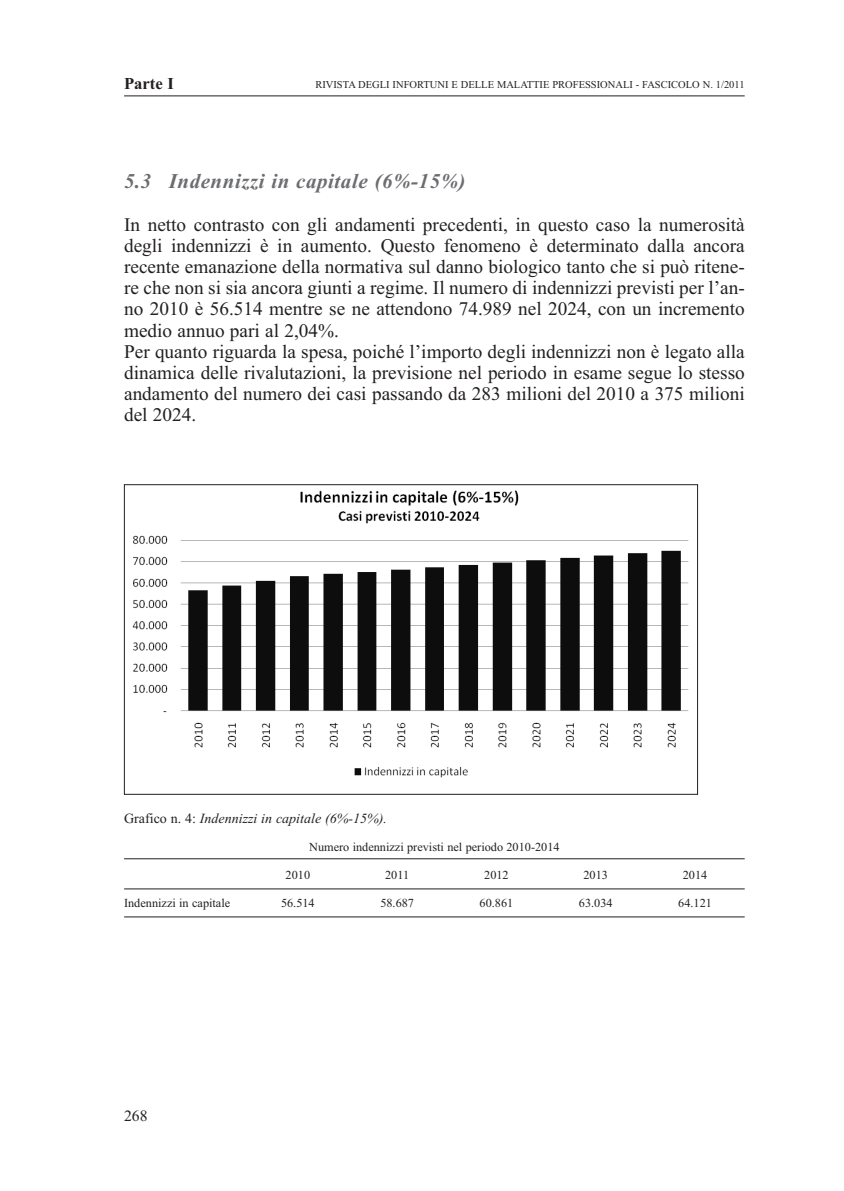
<style>
.page{position:relative;width:844px;height:1191px;background:#fff}
.page>*{position:absolute;margin:0;border:0;box-sizing:border-box;transform-origin:0 0}
.t1{font:21px "Times New Roman PS Bold It HAIABH";letter-spacing:.025em;color:#6c6d70}
.t2{font:19.25px/21.2px "Times New Rom HAIABW";color:#231f20}
.t3{font:16.62px "Times New Roman PS HAIABR";color:#231f20}
.t4{font:15.75px "Times New Rom HAIABW";color:#231f20}
.t5{font:14px "Times New Roman PS It HAIABL";color:#231f20}
.t6{font:12.25px "Times New Rom HAIABW";color:#231f20}
.t7{font:10.5px "Times New Rom HAIABW";color:#231f20}
.s1{font-family:"Times New Rom HAIABW"}
</style>
<div class="page">
<hr style="left:124px;top:96px;width:620px;height:1px;background:#231f20">
<img style="left:132px;top:490px;width:557px;height:288px">
<hr style="left:124px;top:858px;width:620px;height:1px;background:#231f20">
<hr style="left:124px;top:888px;width:620px;height:1px;background:#231f20">
<hr style="left:124px;top:916px;width:620px;height:1px;background:#231f20">
<p class="t3" style="left:124px;top:78px;width:51px">Parte I</p>
<p class="t7" style="left:315px;top:81px;width:430px">RIVISTA DEGLI INFORTUNI E DELLE MALATTIE PROFESSIONALI - FASCICOLO N. 1/2011</p>
<p class="t1" style="left:124px;top:174px;width:343px">5.3 Indennizzi in capitale (6%-15%)</p>
<p class="t2" style="left:124px;top:215px;width:622px">In netto contrasto con gli andamenti precedenti, in questo caso la numerosità degli indennizzi è in aumento. Questo fenomeno è determinato dalla ancora recente emanazione della normativa sul danno biologico tanto che si può ritene&shy;re che non si sia ancora giunti a regime. Il numero di indennizzi previsti per l’an&shy;no 2010 è 56.514 mentre se ne attendono 74.989 nel 2024, con un incremento medio annuo pari al 2,04%.<br>Per quanto riguarda la spesa, poiché l’importo degli indennizzi non è legato alla dinamica delle rivalutazioni, la previsione nel periodo in esame segue lo stesso andamento del numero dei casi passando da 283 milioni del 2010 a 375 milioni del 2024.</p>
<p class="t5" style="left:124px;top:813px;width:264px"><span class="s1">Grafico n. 4:</span> Indennizzi in capitale (6%-15%).</p>
<p class="t6" style="left:309px;top:842px;width:252px">Numero indennizzi previsti nel periodo 2010-2014</p>
<p class="t6" style="left:285px;top:870px;width:26px">2010</p>
<p class="t6" style="left:385px;top:870px;width:26px">2011</p>
<p class="t6" style="left:484px;top:870px;width:26px">2012</p>
<p class="t6" style="left:583px;top:870px;width:26px">2013</p>
<p class="t6" style="left:682px;top:870px;width:26px">2014</p>
<p class="t6" style="left:124px;top:898px;width:108px">Indennizzi in capitale</p>
<p class="t6" style="left:281px;top:898px;width:35px">56.514</p>
<p class="t6" style="left:380px;top:898px;width:35px">58.687</p>
<p class="t6" style="left:479px;top:898px;width:35px">60.861</p>
<p class="t6" style="left:578px;top:898px;width:35px">63.034</p>
<p class="t6" style="left:678px;top:898px;width:35px">64.121</p>
<p class="t4" style="left:124px;top:1109px;width:25px">268</p>
</div>
